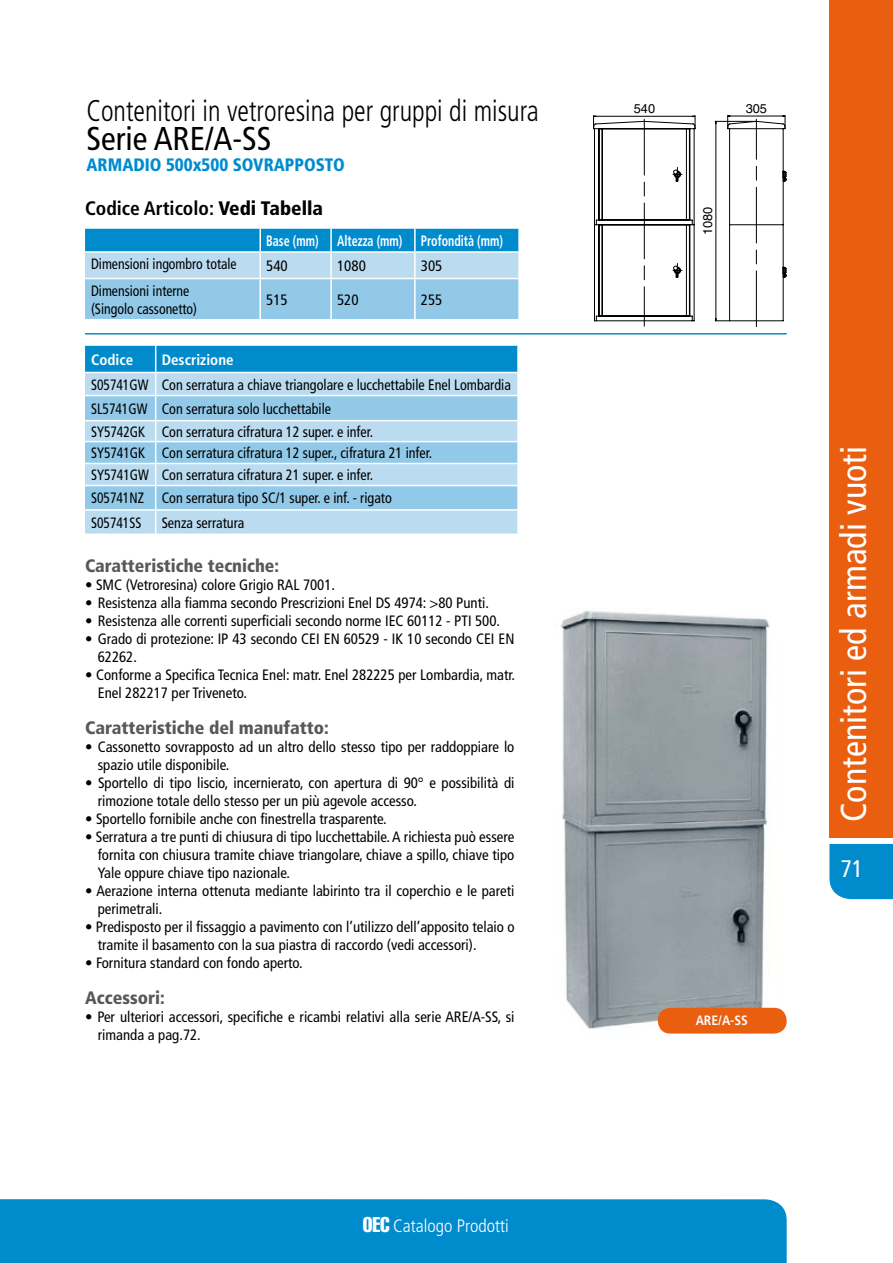
<style>
.page{position:relative;width:893px;height:1263px;background:#fff}
.page>*{position:absolute;margin:0;border:0;box-sizing:border-box;transform-origin:0 0}
.t1{font:condensed 36px "Frutiger";color:#fff}
.t2{font:condensed 33px "Frutiger";color:#000}
.t3{font:300 condensed 30px "Frutiger";color:#000;scale:.9 1}
.t4{font:condensed 24px "Frutiger";color:#fff}
.t5{font:700 condensed 19.5px "Frutiger";color:#000}
.t6{font:900 condensed 18px "Frutiger";color:#58585a}
.t7{font:900 condensed 18px "Frutiger";color:#008bcd;scale:.95 1}
.t8{font:300 condensed 18px "Frutiger";color:#fff}
.t9{font:condensed 15px/18px "Frutiger";color:#000}
.t10{font:condensed 15px/23.2px "Frutiger";color:#000;scale:.9 1}
.t11{font:condensed 15px/18px "Frutiger";color:#000;scale:.92 1}
.t12{font:700 condensed 15px "Frutiger";color:#fff;scale:.8 1}
.t13{font:700 condensed 15px "Frutiger";color:#fff}
.t14{font:condensed 15px "Frutiger";color:#000;scale:.94 1}
.t15{font:700 condensed 13.5px "Frutiger";color:#fff}
.t16{font:12.75px "Helvetica";color:#000}
.s1{font-weight:900}
.s2{font-family:"Helvetica";font-weight:400;font-stretch:extra-condensed;font-size:21px}
</style>
<div class="page">
<div style="left:0;top:1199px;width:787px;height:64px;background:#008bcd"></div>
<div style="left:829px;top:0;width:64px;height:837px;background:#e95e0f"></div>
<div style="left:829px;top:844px;width:64px;height:55px;background:#008bcd"></div>
<hr style="left:85px;top:333px;width:702px;height:2px;background:#008bcd">
<svg style="left:85px;top:346px;width:433px;height:187px;background:#93cae8"></svg>
<hr style="left:517px;top:511px;width:2px;height:22px;background:#fff">
<hr style="left:85px;top:441px;width:71px;height:1px;background:#fff">
<hr style="left:156px;top:441px;width:363px;height:1px;background:#fff">
<hr style="left:85px;top:463px;width:71px;height:1px;background:#fff">
<hr style="left:156px;top:463px;width:363px;height:1px;background:#fff">
<hr style="left:85px;top:485px;width:71px;height:1px;background:#fff">
<hr style="left:156px;top:485px;width:363px;height:1px;background:#fff">
<hr style="left:85px;top:509px;width:71px;height:2px;background:#fff">
<hr style="left:156px;top:509px;width:363px;height:2px;background:#fff">
<svg style="left:85px;top:229px;width:433px;height:90px;background:#79bee3"></svg>
<hr style="left:85px;top:251px;width:175px;height:2px;background:#fff">
<hr style="left:260px;top:251px;width:71px;height:2px;background:#fff">
<hr style="left:259px;top:253px;width:2px;height:25px;background:#fff">
<hr style="left:331px;top:251px;width:84px;height:2px;background:#fff">
<hr style="left:330px;top:253px;width:2px;height:25px;background:#fff">
<hr style="left:415px;top:251px;width:103px;height:2px;background:#fff">
<hr style="left:414px;top:253px;width:2px;height:25px;background:#fff">
<hr style="left:85px;top:278px;width:175px;height:1px;background:#fff">
<hr style="left:260px;top:278px;width:71px;height:1px;background:#fff">
<hr style="left:259px;top:279px;width:2px;height:40px;background:#fff">
<hr style="left:331px;top:278px;width:84px;height:1px;background:#fff">
<hr style="left:330px;top:279px;width:2px;height:40px;background:#fff">
<hr style="left:415px;top:278px;width:103px;height:1px;background:#fff">
<hr style="left:414px;top:279px;width:2px;height:40px;background:#fff">
<hr style="left:330px;top:229px;width:2px;height:22px;background:#fff">
<hr style="left:414px;top:229px;width:2px;height:22px;background:#fff">
<hr style="left:259px;top:229px;width:2px;height:22px;background:#fff">
<svg style="left:593px;top:115px;width:194px;height:212px"></svg>
<img style="left:560px;top:610px;width:218px;height:424px">
<div style="left:658px;top:1008px;width:129px;height:25px;background:#e95e0f;border-radius:13px"></div>
<h3 class="t3" style="left:87px;top:94px;width:504px">Contenitori in vetroresina per gruppi di misura</h3>
<h2 class="t2" style="left:87px;top:119px;width:187px">Serie ARE/A-SS</h2>
<p class="t7" style="left:87px;top:154px;width:273px">ARMADIO 500x500 SOVRAPPOSTO</p>
<h3 class="t5" style="left:85px;top:197px;width:239px">Codice Articolo: <span class="s1">Vedi Tabella</span></h3>
<p class="t12" style="left:266px;top:232px;width:297px">Base (mm) Altezza (mm) Profondità (mm)</p>
<p class="t11" style="left:91px;top:255px;width:160px">Dimensioni ingombro totale</p>
<p class="t9" style="left:266px;top:257px;width:23px">540</p>
<p class="t9" style="left:337px;top:257px;width:30px">1080</p>
<p class="t9" style="left:421px;top:257px;width:23px">305</p>
<p class="t11" style="left:91px;top:282px;width:117px">Dimensioni interne (Singolo cassonetto)</p>
<p class="t9" style="left:266px;top:291px;width:23px">515</p>
<p class="t9" style="left:337px;top:291px;width:23px">520</p>
<p class="t9" style="left:421px;top:291px;width:23px">255</p>
<p class="t13" style="left:91px;top:351px;width:44px">Codice</p>
<p class="t13" style="left:162px;top:351px;width:73px">Descrizione</p>
<p class="t10" style="left:91px;top:373px;width:468px">S05741GW Con serratura a chiave triangolare e lucchettabile Enel Lombardia<br>SL5741GW Con serratura solo lucchettabile<br>SY5742GK Con serratura cifratura 12 super. e infer.</p>
<p class="t10" style="left:91px;top:441px;width:380px">SY5741GK Con serratura cifratura 12 super., cifratura 21 infer.<br>SY5741GW Con serratura cifratura 21 super. e infer.<br>S05741NZ Con serratura tipo SC/1 super. e inf. - rigato S05741SS</p>
<p class="t14" style="left:162px;top:514px;width:90px">Senza serratura</p>
<p class="t6" style="left:85px;top:555px;width:196px">Caratteristiche tecniche:</p>
<p class="t9" style="left:85px;top:576px;width:252px">• SMC (Vetroresina) colore Grigio RAL 7001.</p>
<p class="t9" style="left:85px;top:594px;width:405px">• Resistenza alla fiamma secondo Prescrizioni Enel DS 4974: &gt;80 Punti.</p>
<p class="t9" style="left:85px;top:612px;width:417px">• Resistenza alle correnti superficiali secondo norme IEC 60112 - PTI 500.</p>
<p class="t9" style="left:98px;top:630px;width:418px;text-indent:-13px">• Grado di protezione: IP 43 secondo CEI EN 60529 - IK 10 secondo CEI EN<br>62262.</p>
<p class="t9" style="left:98px;top:666px;width:419px;text-indent:-13px">• Conforme a Specifica Tecnica Enel: matr. Enel 282225 per Lombardia, matr.<br>Enel 282217 per Triveneto.</p>
<p class="t6" style="left:85px;top:717px;width:245px">Caratteristiche del manufatto:</p>
<p class="t9" style="left:98px;top:738px;width:418px;text-indent:-13px">• Cassonetto sovrapposto ad un altro dello stesso tipo per raddoppiare lo spazio utile disponibile.</p>
<p class="t9" style="left:98px;top:774px;width:418px;text-indent:-13px">• Sportello di tipo liscio, incernierato, con apertura di 90° e possibilità di rimozione totale dello stesso per un più agevole accesso.</p>
<p class="t9" style="left:85px;top:810px;width:303px">• Sportello fornibile anche con finestrella trasparente.</p>
<p class="t9" style="left:98px;top:828px;width:418px;text-align:justify;text-indent:-13px">• Serratura a tre punti di chiusura di tipo lucchettabile. A richiesta può essere fornita con chiusura tramite chiave triangolare, chiave a spillo, chiave tipo Yale oppure chiave tipo nazionale.</p>
<p class="t9" style="left:98px;top:882px;width:418px;text-indent:-13px">• Aerazione interna ottenuta mediante labirinto tra il coperchio e le pareti perimetrali.</p>
<p class="t9" style="left:98px;top:918px;width:418px;text-indent:-13px">• Predisposto per il fissaggio a pavimento con l’utilizzo dell’apposito telaio o tramite il basamento con la sua piastra di raccordo (vedi accessori).</p>
<p class="t9" style="left:85px;top:954px;width:219px">• Fornitura standard con fondo aperto.</p>
<p class="t6" style="left:85px;top:987px;width:81px">Accessori:</p>
<p class="t9" style="left:98px;top:1008px;width:418px;text-indent:-13px">• Per ulteriori accessori, specifiche e ricambi relativi alla serie ARE/A-SS, si rimanda a pag.72.</p>
<p class="t8" style="left:363px;top:1215px;width:148px"><span class="s2">OEC</span> Catalogo Prodotti</p>
<p class="t16" style="left:634px;top:101px;width:23px">540</p>
<p class="t16" style="left:746px;top:101px;width:23px">305</p>
<p class="t16" style="left:700px;top:235px;width:30px;rotate:-90deg">1080</p>
<p class="t15" style="left:696px;top:1013px;width:54px">ARE/A-SS</p>
<h1 class="t1" style="left:833px;top:822px;width:377px;rotate:-90deg">Contenitori ed armadi vuoti</h1>
<h3 class="t4" style="left:840px;top:855px;width:25px">71</h3>
</div>
